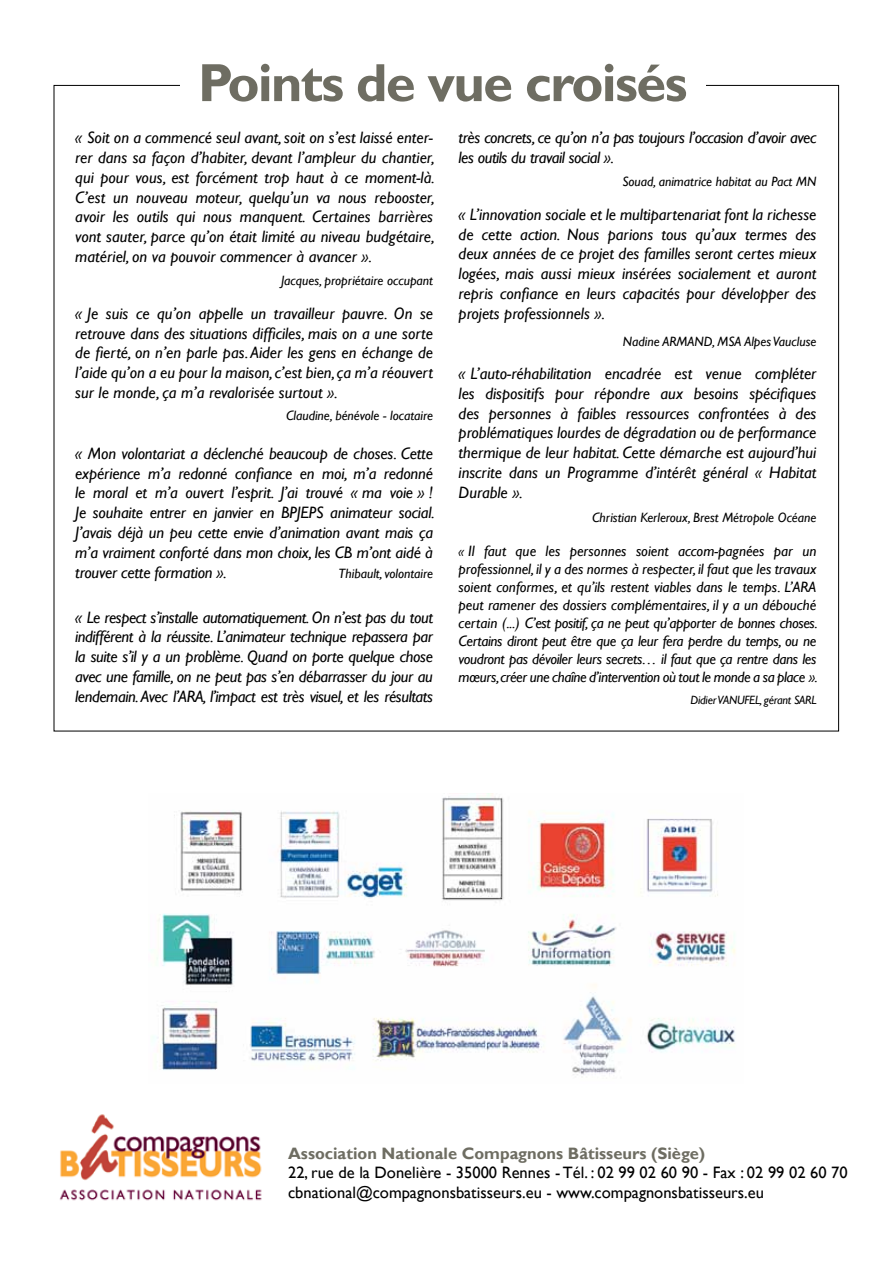
<style>
.page{position:relative;width:893px;height:1263px;background:#fff}
.page>*{position:absolute;margin:0;border:0;box-sizing:border-box;transform-origin:0 0}
.t1{font:700 54px "Gill Sans";letter-spacing:-.03em;color:#6e6d62}
.t2{font:italic 16.5px/19.8px "Gill Sans";color:#000;text-align:justify}
.t3{font:16.5px/19.8px "Gill Sans";color:#000}
.t4{font:italic 16.5px/19.8px "Gill Sans";letter-spacing:-.025em;color:#000}
.t5{font:700 16.5px "Gill Sans";color:#6e6d62}
.t6{font:italic 15px/18px "Gill Sans";letter-spacing:-.025em;color:#000;text-align:justify}
.t7{font:italic 13.5px "Gill Sans";color:#000}
.t8{font:italic 12px "Gill Sans";letter-spacing:-.02em;color:#000}
.s1{font-size:13.5px}
</style>
<div class="page">
<img style="left:151px;top:794px;width:585px;height:281px">
<img style="left:59px;top:1114px;width:203px;height:87px">
<h1 class="t1" style="left:198px;top:50px;width:491px">Points de vue croisés</h1>
<p class="t2" style="left:75px;top:128px;width:361px">« Soit on a commencé seul avant, soit on s’est laissé enter&shy;rer dans sa façon d’habiter, devant l’ampleur du chantier, qui pour vous, est forcément trop haut à ce moment-là.<br>C’est un nouveau moteur, quelqu’un va nous rebooster, avoir les outils qui nous manquent. Certaines barrières vont sauter, parce qu’on était limité au niveau budgétaire, matériel, on va pouvoir commencer à avancer ».</p>
<p class="t7" style="left:281px;top:273px;width:154px">Jacques, propriétaire occupant</p>
<p class="t2" style="left:75px;top:304px;width:359px">« Je suis ce qu’on appelle un travailleur pauvre. On se retrouve dans des situations difficiles, mais on a une sorte de fierté, on n’en parle pas. Aider les gens en échange de l’aide qu’on a eu pour la maison, c’est bien, ça m’a réouvert sur le monde, ça m’a revalorisée surtout ».</p>
<p class="t7" style="left:286px;top:407px;width:148px">Claudine, bénévole - locataire</p>
<p class="t2" style="left:75px;top:444px;width:361px">« Mon volontariat a déclenché beaucoup de choses. Cette expérience m’a redonné confiance en moi, m’a redonné le moral et m’a ouvert l’esprit. J’ai trouvé « ma voie » !<br>Je souhaite entrer en janvier en BPJEPS animateur social.<br>J’avais déjà un peu cette envie d’animation avant mais ça m’a vraiment conforté dans mon choix, les CB m’ont aidé à trouver cette formation ».</p>
<p class="t7" style="left:339px;top:565px;width:96px">Thibault, volontaire</p>
<p class="t2" style="left:75px;top:607px;width:359px">« Le respect s’installe automatiquement. On n’est pas du tout indifférent à la réussite. L’animateur technique repassera par la suite s’il y a un problème. Quand on porte quelque chose avec une famille, on ne peut pas s’en débarrasser du jour au lendemain. Avec l’ARA, l’impact est très visuel, et les résultats</p>
<p class="t4" style="left:459px;top:128px;width:359px">très concrets, ce qu’on n’a pas toujours l’occasion d’avoir avec les outils du travail social ».</p>
<p class="t7" style="left:622px;top:174px;width:196px">Souad, animatrice habitat au Pact MN</p>
<p class="t2" style="left:459px;top:205px;width:359px">« L’innovation sociale et le multipartenariat font la richesse de cette action. Nous parions tous qu’aux termes des deux années de ce projet des familles seront certes mieux logées, mais aussi mieux insérées socialement et auront repris confiance en leurs capacités pour développer des projets professionnels ».</p>
<p class="t7" style="left:623px;top:333px;width:195px">Nadine ARMAND, MSA Alpes Vaucluse</p>
<p class="t2" style="left:459px;top:364px;width:359px">« L’auto-réhabilitation encadrée est venue compléter les dispositifs pour répondre aux besoins spécifiques des personnes à faibles ressources confrontées à des problématiques lourdes de dégradation ou de performance thermique de leur habitat. Cette démarche est aujourd’hui inscrite dans un Programme d’intérêt général « Habitat Durable ».</p>
<p class="t7" style="left:592px;top:510px;width:226px">Christian Kerleroux, Brest Métropole Océane</p>
<p class="t6" style="left:459px;top:542px;width:361px"><span class="s1">«</span> Il faut que les personnes soient accom-pagnées par un professionnel, il y a des normes à respecter, il faut que les travaux soient conformes, et qu’ils restent viables dans le temps. L’ARA peut ramener des dossiers complémentaires, il y a un débouché certain (...) C’est positif, ça ne peut qu’apporter de bonnes choses.<br>Certains diront peut être que ça leur fera perdre du temps, ou ne voudront pas dévoiler leurs secrets… il faut que ça rentre dans les mœurs, créer une chaîne d’intervention où tout le monde a sa place ».</p>
<p class="t8" style="left:691px;top:693px;width:127px">Didier VANUFEL, gérant SARL</p>
<p class="t5" style="left:288px;top:1143px;width:419px">Association Nationale Compagnons Bâtisseurs (Siège)</p>
<p class="t3" style="left:288px;top:1163px;width:561px">22, rue de la Donelière - 35000 Rennes - Tél. : 02 99 02 60 90 - Fax : 02 99 02 60 70 cbnational@compagnonsbatisseurs.eu - www.compagnonsbatisseurs.eu</p>
</div>
